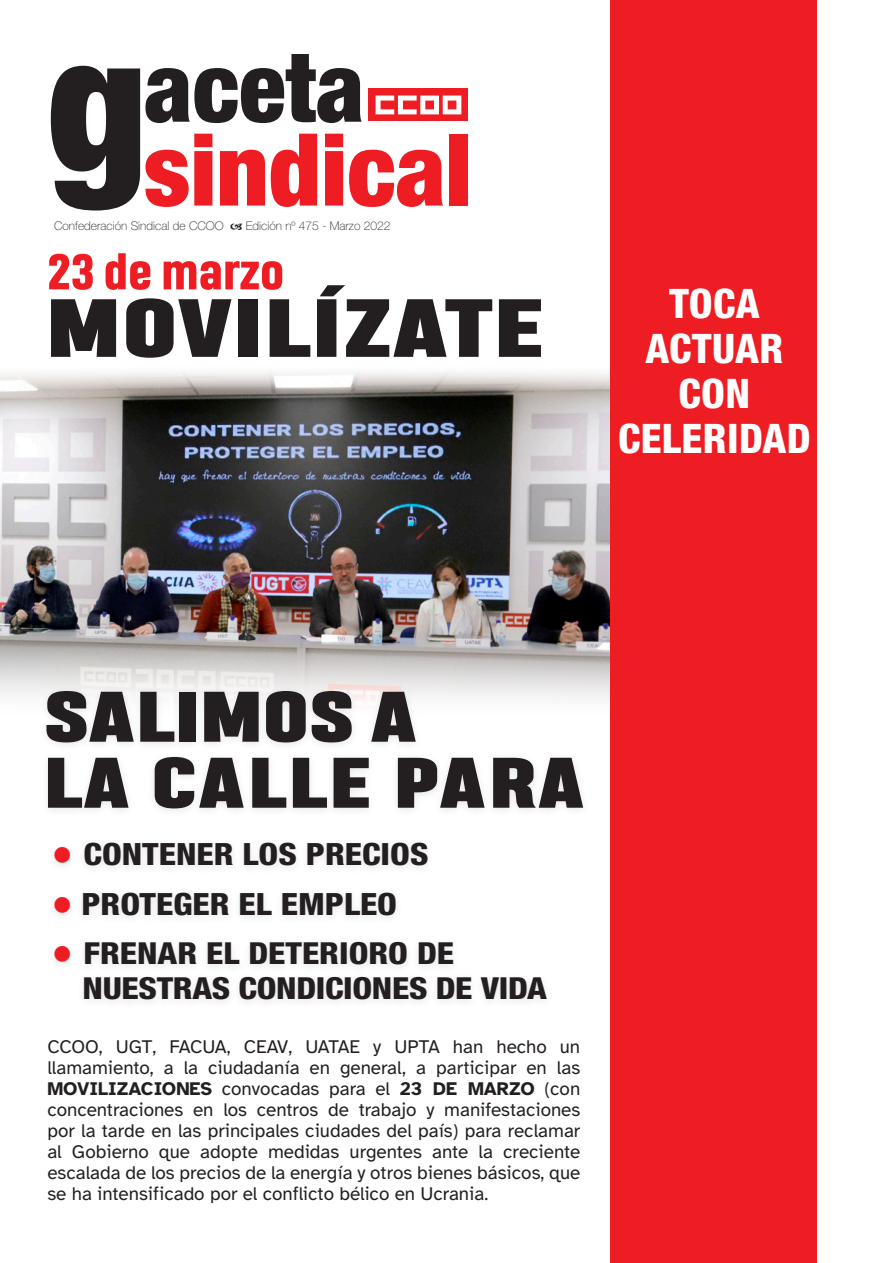
<style>
.page{position:relative;width:893px;height:1263px;background:#fff}
.page>*{position:absolute;margin:0;border:0;box-sizing:border-box;transform-origin:0 0}
.Entradillas{font:800 77.55px "Heading Pro Trial";color:#231f20;scale:1.59 1}
.t1{font:800 67.2px "Heading Pro Trial";color:#231f20;scale:1.53 1}
.t2{font:800 47.25px "Heading Pro";letter-spacing:-.01em;color:#ee1d23;scale:1.18 1}
.t3{font:800 condensed 40.8px "Helvetica Neue LT Std";letter-spacing:.01em;color:#fff}
.t4{font:800 condensed 30.75px "Helvetica Neue LT Std";color:#231f20;scale:1.12 1}
.t5{font:800 condensed 30.3px "Helvetica Neue LT Std";letter-spacing:-.01em;color:#231f20;scale:1.14 1}
.Entradillas-2{font:19.05px/21px "Atkinson Hyperlegible";color:#231f20;text-align:justify}
.t6{font:100 12px "Helvetica Neue LT Std";color:#231f20}
.s1{font-family:"Calibri";font-weight:400;font-stretch:normal;font-size:36px;color:#ee1d23}
.s2{font-weight:700}
</style>
<div class="page">
<img style="left:0;top:372px;width:610px;height:326px">
<div style="left:610px;top:0;width:206px;height:1263px;background:#ee1d23"></div>
<div style="left:368px;top:88px;width:100px;height:33px;background:#ee1d23"></div>
<svg style="left:51px;top:54px;width:410px;height:156px"></svg>
<div style="left:450px;top:134px;width:18px;height:72px;background:#ee1d23"></div>
<div style="left:39px;top:685px;width:552px;height:324px;background:#231f20;opacity:.11"></div>
<p class="t6" style="left:54px;top:219px;width:171px">Confederación Sindical de CCOO</p>
<p class="t6" style="left:246px;top:219px;width:146px">Edición nº 475 - Marzo 2022</p>
<p class="t2" style="left:47px;top:243px;width:203px">23 de marzo</p>
<p class="Entradillas" style="left:45px;top:279px;width:317px">MOVILÍZATE</p>
<p class="t3" style="left:669px;top:278px;width:92px">TOCA</p>
<p class="t3" style="left:645px;top:323px;width:139px">ACTUAR</p>
<p class="t3" style="left:678px;top:368px;width:73px">CON</p>
<p class="t3" style="left:618px;top:413px;width:194px">CELERIDAD</p>
<p class="t1" style="left:43px;top:674px;width:247px">SALIMOS A</p>
<p class="t1" style="left:43px;top:740px;width:356px">LA CALLE PARA</p>
<p class="t4" style="left:51px;top:835px;width:338px"><span class="s1">●</span> CONTENER LOS PRECIOS</p>
<p class="t4" style="left:51px;top:885px;width:310px"><span class="s1">●</span> PROTEGER EL EMPLEO</p>
<p class="t5" style="left:51px;top:935px;width:355px"><span class="s1">●</span> FRENAR EL DETERIORO DE</p>
<p class="t5" style="left:83px;top:969px;width:409px">NUESTRAS CONDICIONES DE VIDA</p>
<p class="Entradillas-2" style="left:47px;top:1037px;width:534px">CCOO, UGT, FACUA, CEAV, UATAE y UPTA han hecho un llamamiento, a la ciudadanía en general, a participar en las <span class="s2">MOVILIZACIONES</span> convocadas para el <span class="s2">23 DE MARZO</span> (con concentraciones en los centros de trabajo y manifestaciones por la tarde en las principales ciudades del país) para reclamar al Gobierno que adopte medidas urgentes ante la creciente escalada de los precios de la energía y otros bienes básicos, que se ha intensificado por el conflicto bélico en Ucrania.</p>
</div>
